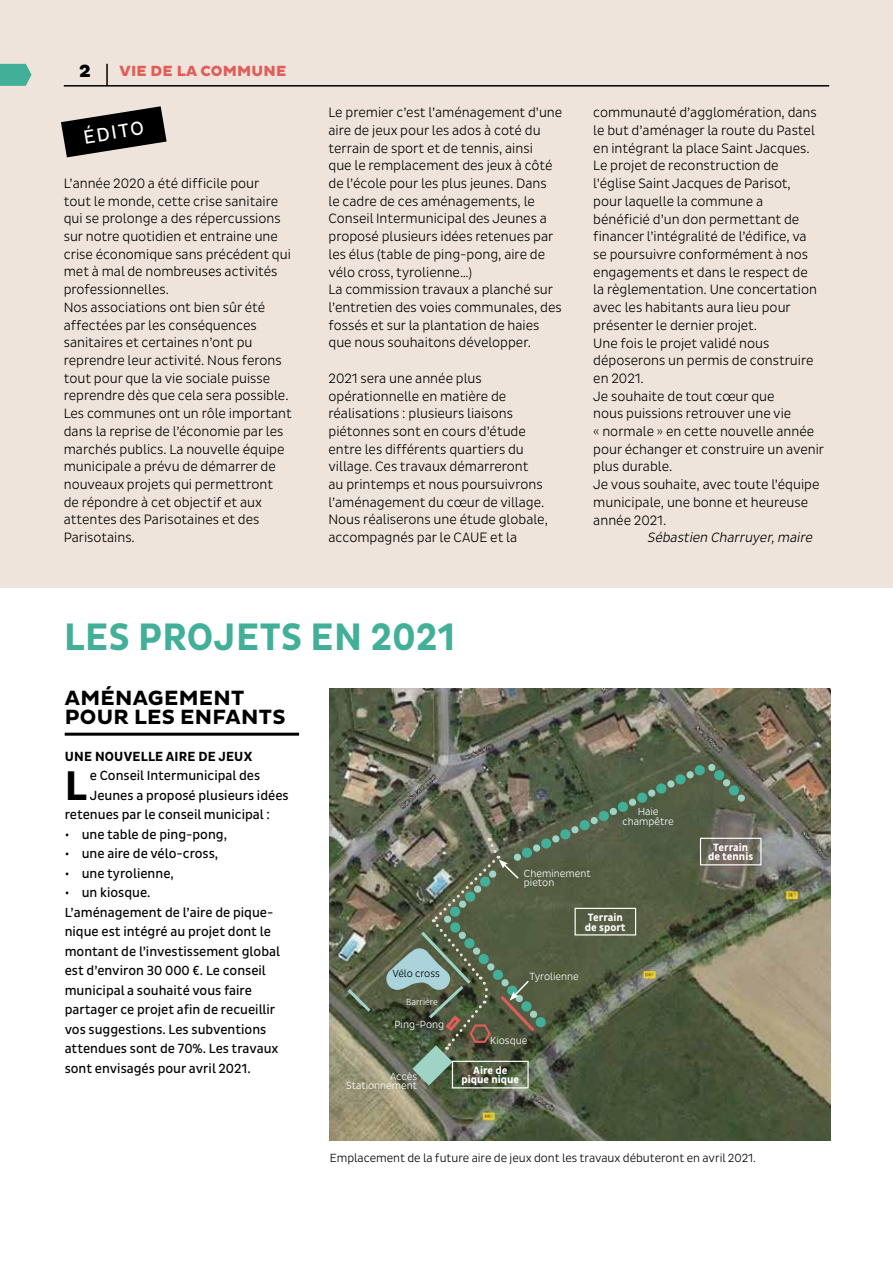
<style>
.page{position:relative;width:893px;height:1263px;background:#fff}
.page>*{position:absolute;margin:0;border:0;box-sizing:border-box;transform-origin:0 0}
.t1{font:700 42.15px "Pluto Sans Cond";color:#000}
.t2{font:700 39px "Pluto Sans Cond";letter-spacing:.015em;color:#42b098}
.t3{font:700 21px/19.5px "Pluto Sans";letter-spacing:.015em;color:#000}
.t4{font:19.5px "Pluto Sans Cond";color:#fff}
.t5{font:800 18px "Pluto Sans";color:#000}
.t6{font:800 15px "Pluto Sans";letter-spacing:.015em;color:#e15d5a}
.t7{font:300 13.8px/17.7px "Pluto Sans Cond";color:#000}
.t8{font:italic 300 13.8px "Pluto Sans Cond";color:#000}
.t9{font:13.5px/19.5px "Pluto Sans Cond";color:#000}
.t10{font:700 13.5px "Pluto Sans Cond";letter-spacing:.015em;color:#000}
.t11{font:300 12px "Pluto Sans Cond";color:#000}
.t12{font:700 10.8px/9.6px "Pluto Sans Cond";color:#fff;text-align:center}
.t13{font:300 10.5px/9.6px "Pluto Sans Cond";color:#fff;text-align:center}
.t14{font:300 10.5px "Pluto Sans Cond";color:#000}
.t15{font:300 9px "Pluto Sans Cond";color:#fff}
</style>
<div class="page">
<div style="left:0;top:0;width:893px;height:588px;background:#efe4db"></div>
<hr style="left:64px;top:85px;width:765px;height:2px;background:#000">
<hr style="left:106px;top:64px;width:2px;height:22px;background:#000">
<svg style="left:0;top:64px;width:32px;height:22px"></svg>
<img style="left:330px;top:689px;width:500px;height:451px">
<hr style="left:65px;top:733px;width:234px;height:3px;background:#000">
<svg style="left:61px;top:106px;width:106px;height:51px"></svg>
<div style="left:700px;top:838px;width:62px;height:27px;border:1px solid #fff"></div>
<div style="left:452px;top:1061px;width:77px;height:27px;border:1px solid #fff"></div>
<svg style="left:344px;top:986px;width:30px;height:29px"></svg>
<svg style="left:386px;top:763px;width:359px;height:322px;background:#5c664f"></svg>
<h3 class="t5" style="left:79px;top:61px;width:13px">2</h3>
<p class="t6" style="left:120px;top:62px;width:168px">VIE DE LA COMMUNE</p>
<h3 class="t4" style="left:82px;top:126px;width:62px;rotate:-9deg">ÉDITO</h3>
<p class="t7" style="left:64px;top:174px;width:229px">L’année 2020 a été difficile pour<br>tout le monde, cette crise sanitaire qui se prolonge a des répercussions sur notre quotidien et entraine une crise économique sans précédent qui met à mal de nombreuses activités professionnelles.<br>Nos associations ont bien sûr été affectées par les conséquences sanitaires et certaines n’ont pu reprendre leur activité. Nous ferons tout pour que la vie sociale puisse reprendre dès que cela sera possible.<br>Les communes ont un rôle important dans la reprise de l’économie par les marchés publics. La nouvelle équipe municipale a prévu de démarrer de nouveaux projets qui permettront de répondre à cet objectif et aux attentes des Parisotaines et des<br>Parisotains.</p>
<p class="t7" style="left:329px;top:104px;width:235px">Le premier c’est l’aménagement d’une aire de jeux pour les ados à coté du terrain de sport et de tennis, ainsi<br>que le remplacement des jeux à côté de l’école pour les plus jeunes. Dans<br>le cadre de ces aménagements, le Conseil Intermunicipal des Jeunes a proposé plusieurs idées retenues par les élus (table de ping-pong, aire de vélo cross, tyrolienne…)<br>La commission travaux a planché sur l’entretien des voies communales, des fossés et sur la plantation de haies que nous souhaitons développer.</p>
<p class="t7" style="left:329px;top:369px;width:221px">2021 sera une année plus opérationnelle en matière de réalisations : plusieurs liaisons piétonnes sont en cours d’étude entre les différents quartiers du village. Ces travaux démarreront<br>au printemps et nous poursuivrons l’aménagement du cœur de village.<br>Nous réaliserons une étude globale, accompagnés par le CAUE et la</p>
<p class="t7" style="left:593px;top:104px;width:232px">communauté d’agglomération, dans le but d’aménager la route du Pastel en intégrant la place Saint Jacques.<br>Le projet de reconstruction de l’église Saint Jacques de Parisot,<br>pour laquelle la commune a<br>bénéficié d’un don permettant de financer l’intégralité de l’édifice, va<br>se poursuivre conformément à nos engagements et dans le respect de<br>la règlementation. Une concertation avec les habitants aura lieu pour présenter le dernier projet.<br>Une fois le projet validé nous déposerons un permis de construire en 2021.<br>Je souhaite de tout cœur que<br>nous puissions retrouver une vie<br>« normale » en cette nouvelle année pour échanger et construire un avenir plus durable.<br>Je vous souhaite, avec toute l’équipe municipale, une bonne et heureuse année 2021.</p>
<p class="t8" style="left:647px;top:529px;width:169px">Sébastien Charruyer,maire</p>
<h2 class="t2" style="left:64px;top:615px;width:393px">LES PROJETS EN 2021</h2>
<h3 class="t3" style="left:65px;top:688px;width:222px">AMÉNAGEMENT<br>POUR LES ENFANTS</h3>
<p class="t10" style="left:65px;top:748px;width:189px">UNE NOUVELLE AIRE DE JEUX</p>
<h1 class="t1" style="left:65px;top:761px;width:24px">L</h1>
<p class="t9" style="left:90px;top:766px;width:172px">e Conseil Intermunicipal des</p>
<p class="t9" style="left:90px;top:785px;width:200px">Jeunes a proposé plusieurs idées</p>
<p class="t9" style="left:65px;top:805px;width:207px">retenues par le conseil municipal :</p>
<p class="t9" style="left:65px;top:824px;width:164px">• une table de ping-pong,</p>
<p class="t9" style="left:65px;top:844px;width:155px">• une aire de vélo-cross,</p>
<p class="t9" style="left:65px;top:863px;width:111px">• une tyrolienne,</p>
<p class="t9" style="left:65px;top:883px;width:217px">• un kiosque.<br>L’aménagement de l’aire de pique&shy;nique est intégré au projet dont le montant de l’investissement global est d’environ 30 000 €. Le conseil municipal a souhaité vous faire partager ce projet afin de recueillir vos suggestions. Les subventions attendues sont de 70%. Les travaux sont envisagés pour avril 2021.</p>
<p class="t14" style="left:392px;top:967px;width:49px">Vélo cross</p>
<p class="t15" style="left:406px;top:997px;width:33px">Barrière</p>
<p class="t13" style="left:394px;top:1019px;width:51px">Ping-Pong</p>
<p class="t13" style="left:346px;top:1071px;width:73px;text-align:right">Accès<br>Stationnement</p>
<p class="t13" style="left:524px;top:868px;width:68px;text-align:left">Cheminement pieton</p>
<p class="t13" style="left:622px;top:807px;width:53px">Haie champêtre</p>
<p class="t12" style="left:585px;top:913px;width:42px;text-align:left">Terrain de sport</p>
<p class="t13" style="left:530px;top:971px;width:51px">Tyrolienne</p>
<p class="t13" style="left:490px;top:1036px;width:39px">Kiosque</p>
<p class="t12" style="left:461px;top:1066px;width:59px">Aire de pique nique</p>
<p class="t12" style="left:708px;top:843px;width:47px">Terrain de tennis</p>
<p class="t11" style="left:330px;top:1151px;width:428px">Emplacement de la future aire de jeux dont les travaux débuteront en avril 2021.</p>
</div>
